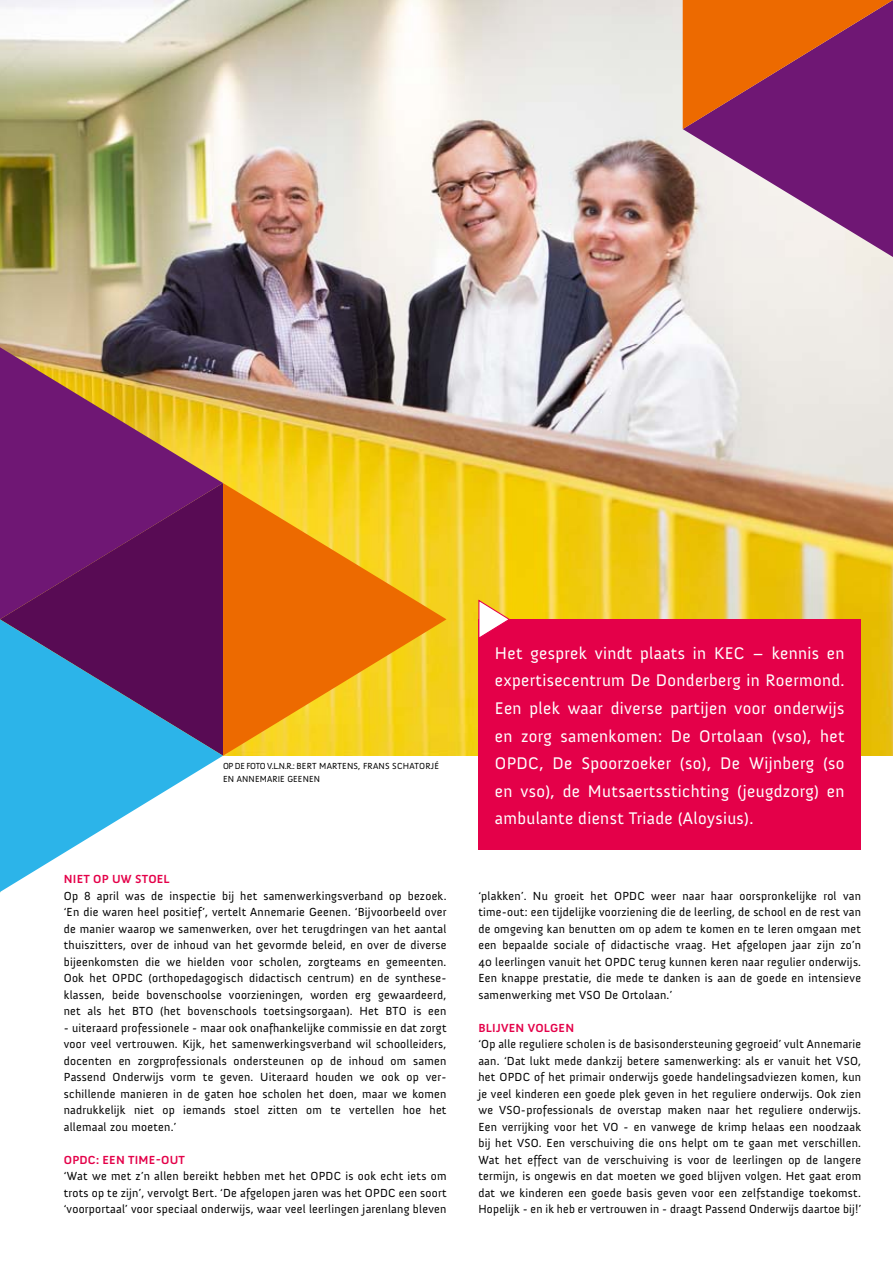
<style>
.page{position:relative;width:893px;height:1263px;background:#fff}
.page>*{position:absolute;margin:0;border:0;box-sizing:border-box;transform-origin:0 0}
.t1{font:17.25px/27.6px "Anivers";letter-spacing:.02em;color:#fff;text-align:justify}
.t2{font:12px/16.5px "Anivers";letter-spacing:.02em;color:#000;text-align:justify}
.t3{font:700 12px "Anivers";letter-spacing:.02em;color:#e40049}
.t4{font:9px/12.8px "Anivers";letter-spacing:.02em;color:#000}
</style>
<div class="page">
<img style="left:0;top:0;width:893px;height:756px">
<div style="left:478px;top:619px;width:383px;height:231px;background:#e40049"></div>
<svg style="left:477px;top:599px;width:34px;height:41px"></svg>
<svg style="left:223px;top:483px;width:223px;height:273px;background:#f19e11"></svg>
<svg style="left:0;top:619px;width:223px;height:273px"></svg>
<svg style="left:0;top:347px;width:223px;height:272px;background:#7c355d"></svg>
<svg style="left:683px;top:129px;width:210px;height:128px;background:#ae7faa"></svg>
<svg style="left:683px;top:0;width:210px;height:129px;background:#af4138"></svg>
<p class="t4" style="left:223px;top:760px;width:218px">Op de foto V.l.n.r.: B ert Martens, Frans Schatorjé en Annemarie Geenen</p>
<p class="t3" style="left:64px;top:873px;width:80px">NIET OPUWSTOEL</p>
<p class="t2" style="left:64px;top:888px;width:384px">Op 8 april was de inspectie bij het samenwerkingsverband op bezoek. ‘En die waren heel positief’, vertelt Annemarie Geenen. ‘B ijvoorbeeld over de manier waarop we samenwerken, over het terugdringen van het aantal thuiszitters, over de inhoud van het gevormde beleid, en over de diverse bijeenkomsten die we hielden voor scholen, zorgteams en gemeenten.<br>Ook het OPDC</p>
<p class="t2" style="left:64px;top:970px;width:384px;text-align:left;text-indent:85px">(orthopedagogisch didactisch centrum) en de synthese&shy;klassen, beide bovenschoolse voorzieningen, worden erg gewaardeerd, net als het BTO</p>
<p class="t2" style="left:160px;top:1003px;width:233px">(het bovenschools toetsingsorgaan). Het BTO</p>
<p class="t2" style="left:413px;top:1003px;width:35px">is een</p>
<p class="t2" style="left:64px;top:1020px;width:384px;text-align:left">- uiteraard professionele - maar ook onafhankelijke commissie en dat zorgt voor veel vertrouwen. Kijk, het samenwerkingsverband wil schoolleiders, docenten en zorgprofessionals ondersteunen op de inhoud om samen -Passend Onderwijs vorm te geven. U iteraard houden we ook op ver&shy;schillende manieren in de gaten hoe scholen het doen, maar we komen nadrukkelijk niet op iemands stoel zitten om te vertellen hoe het allemaal zou moeten.’</p>
<p class="t3" style="left:64px;top:1153px;width:47px">OPDC: EEN</p>
<p class="t3" style="left:128px;top:1153px;width:8px">TIME</p>
<p class="t3" style="left:156px;top:1153px;width:15px">-OUT</p>
<p class="t2" style="left:64px;top:1168px;width:255px">‘Wat we met z’n allen bereikt hebben met het OPDC</p>
<p class="t2" style="left:64px;top:1168px;width:384px;text-indent:282px">is ook echt iets om trots op te zijn’, vervolgt B ert. ‘D e afgelopen jaren was het OPDC</p>
<p class="t2" style="left:64px;top:1185px;width:384px;text-align:right">een soort<br>‘voorportaal’ voor speciaal onderwijs, waar veel leerlingen jarenlang bleven</p>
<h1 class="t1" style="left:495px;top:639px;width:351px;text-indent:258px">– kennis en expertisecentrum De Donderberg in Roermond.<br>Een plek waar diverse partijen voor onderwijs en zorg samenkomen: De Ortolaan (vso), het OPDC</h1>
<h1 class="t1" style="left:495px;top:639px;width:230px">Het gesprek vindt plaats in KEC</h1>
<h1 class="t1" style="left:495px;top:750px;width:351px;text-indent:45px">, De Spoorzoeker (so), De Wijnberg (so en vso), de M utsaertsstichting (jeugdzorg) en ambulante dienst Triade (Aloysius).</h1>
<p class="t2" style="left:478px;top:888px;width:384px;text-indent:173px">weer naar haar oorspronkelijke rol van time-out: een tijdelijke voorziening die de leerling, de school en de rest van de omgeving kan benutten om op adem te komen en te leren omgaan met een bepaalde sociale of didactische vraag. Het afgelopen jaar zijn zo’n 40 leerlingen vanuit het OPDC</p>
<p class="t2" style="left:478px;top:888px;width:145px">‘plakken’. N u groeit het OPDC</p>
<p class="t2" style="left:478px;top:954px;width:384px;text-indent:161px">terug kunnen keren naar regulier onderwijs.<br>Een knappe prestatie, die mede te danken is aan de goede en intensieve samenwerking met VSO</p>
<p class="t2" style="left:604px;top:987px;width:69px">De Ortolaan.’</p>
<p class="t3" style="left:478px;top:1021px;width:89px">BLIJVEN VOLGEN</p>
<p class="t2" style="left:478px;top:1036px;width:384px">‘Op alle reguliere scholen is de basisondersteuning gegroeid’ vult -Annemarie aan. ‘Dat lukt mede dankzij betere samenwerking: als er vanuit het VSO, het OPDC</p>
<p class="t2" style="left:478px;top:1069px;width:384px;text-indent:56px">of het primair onderwijs goede handelingsadviezen komen, kun je veel kinderen een goede plek geven in het reguliere onderwijs. Ook zien we VSO -professionals de overstap maken naar het reguliere onderwijs.<br>Een verrijking voor het VO - en vanwege de krimp helaas een noodzaak bij het VSO. Een verschuiving die ons helpt om te gaan met verschillen.<br>Wat het effect van de verschuiving is voor de leerlingen op de langere termijn, is ongewis en dat moeten we goed blijven volgen. Het gaat erom dat we kinderen een goede basis geven voor een zelfstandige toekomst.<br>Hopelijk - en ik heb er vertrouwen in - draagt Passend Onderwijs daartoe bij!’</p>
</div>
